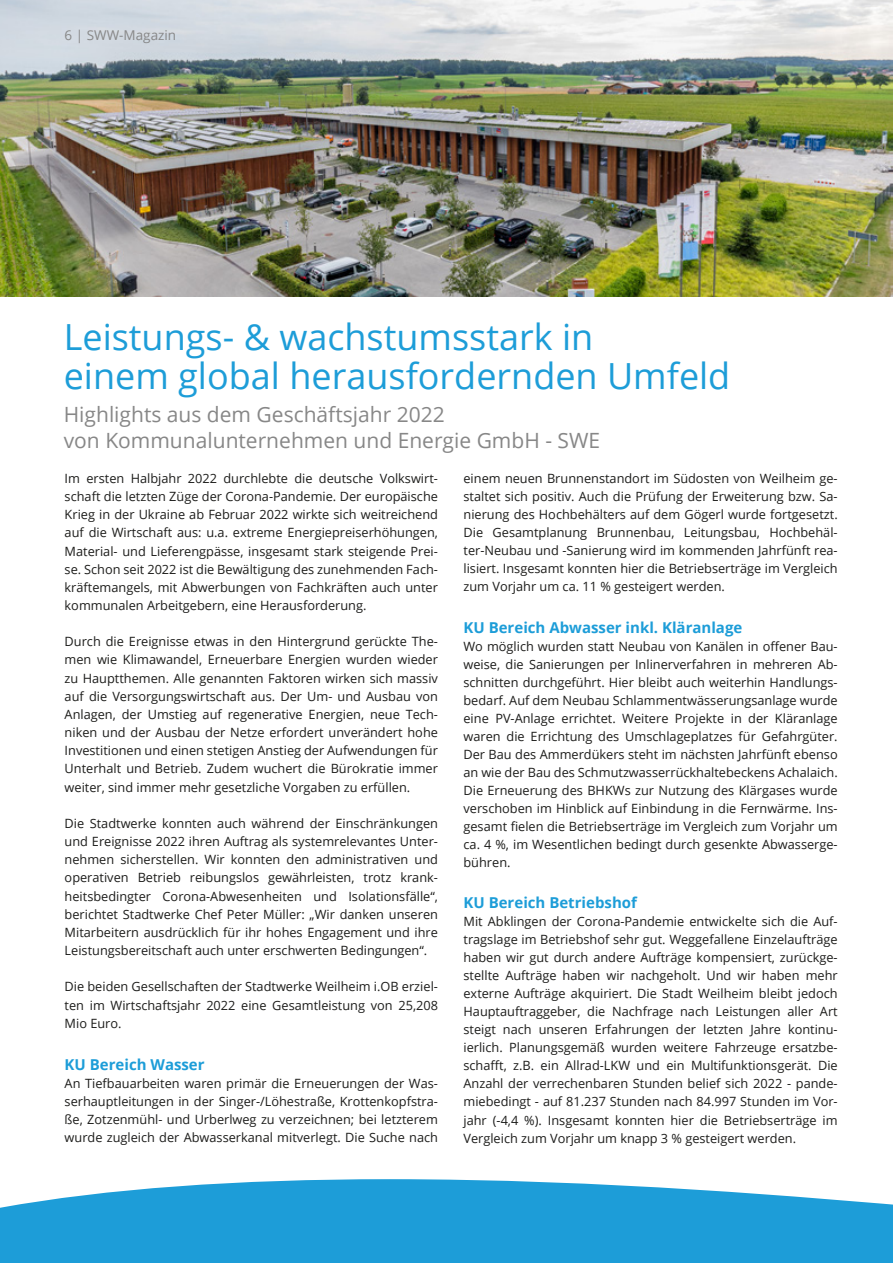
<style>
.page{position:relative;width:893px;height:1263px;background:#fff}
.page>*{position:absolute;margin:0;border:0;box-sizing:border-box;transform-origin:0 0}
.t1{font:36px/39px "Open Sans";color:#1d9dd8}
.t2{font:21px/25.2px "Open Sans";color:#878787}
.t3{font:700 15px "Open Sans";color:#1d9dd8}
.t4{font:13.5px "Open Sans";color:#878787}
.t5{font:12.75px/18px "Open Sans";color:#1d1d1b;text-align:justify}
</style>
<div class="page">
<img style="left:0;top:0;width:893px;height:297px">
<svg style="left:0;top:1179px;width:893px;height:84px;background:#35a7dc"></svg>
<p class="t4" style="left:65px;top:26px;width:113px">6 | SWW-Magazin</p>
<h1 class="t1" style="left:64px;top:316px;width:668px">Leistungs- &amp; wachstumsstark in<br>einem global herausfordernden Umfeld</h1>
<h2 class="t2" style="left:64px;top:402px;width:538px">Highlights aus dem Geschäftsjahr 2022<br>von Kommunalunternehmen und Energie GmbH - SWE</h2>
<p class="t5" style="left:65px;top:469px;width:375px">Im ersten Halbjahr 2022 durchlebte die deutsche Volkswirt&shy;schaft die letzten Züge der Corona-Pandemie. Der europäische Krieg in der Ukraine ab Februar 2022 wirkte sich weitreichend auf die Wirtschaft aus: u.a. extreme Energiepreiserhöhungen, Material- und Lieferengpässe, insgesamt stark steigende Prei&shy;se. Schon seit 2022 ist die Bewältigung des zunehmenden Fach&shy;kräftemangels, mit Abwerbungen von Fachkräften auch unter kommunalen Arbeitgebern, eine Herausforderung.</p>
<p class="t5" style="left:65px;top:632px;width:375px">Durch die Ereignisse etwas in den Hintergrund gerückte The&shy;men wie Klimawandel, Erneuerbare Energien wurden wieder zu Hauptthemen. Alle genannten Faktoren wirken sich massiv auf die Versorgungswirtschaft aus. Der Um- und Ausbau von Anlagen, der Umstieg auf regenerative Energien, neue Tech&shy;niken und der Ausbau der Netze erfordert unverändert hohe Investitionen und einen stetigen Anstieg der Aufwendungen für Unterhalt und Betrieb. Zudem wuchert die Bürokratie immer weiter, sind immer mehr gesetzliche Vorgaben zu erfüllen.</p>
<p class="t5" style="left:65px;top:814px;width:375px">Die Stadtwerke konnten auch während der Einschränkungen und Ereignisse 2022 ihren Auftrag als systemrelevantes Unter&shy;nehmen sicherstellen. Wir konnten den administrativen und operativen Betrieb reibungslos gewährleisten, trotz krank&shy;heitsbedingter Corona-Abwesenheiten und Isolationsfälle“, berichtet Stadtwerke Chef Peter Müller: „Wir danken unseren Mitarbeitern ausdrücklich für ihr hohes Engagement und ihre Leistungsbereitschaft auch unter erschwerten Bedingungen“.</p>
<p class="t5" style="left:65px;top:977px;width:375px">Die beiden Gesellschaften der Stadtwerke Weilheim i.OB erziel&shy;ten im Wirtschaftsjahr 2022 eine Gesamtleistung von 25,208<br>Mio Euro.</p>
<p class="t3" style="left:65px;top:1054px;width:142px">KU Bereich Wasser</p>
<p class="t5" style="left:65px;top:1074px;width:375px">An Tiefbauarbeiten waren primär die Erneuerungen der Was&shy;serhauptleitungen in der Singer-/Löhestraße, Krottenkopfstra&shy;ße, Zotzenmühl- und Urberlweg zu verzeichnen; bei letzterem wurde zugleich der Abwasserkanal mitverlegt. Die Suche nach</p>
<p class="t5" style="left:463px;top:469px;width:376px">einem neuen Brunnenstandort im Südosten von Weilheim ge&shy;staltet sich positiv. Auch die Prüfung der Erweiterung bzw. Sa&shy;nierung des Hochbehälters auf dem Gögerl wurde fortgesetzt.<br>Die Gesamtplanung Brunnenbau, Leitungsbau, Hochbehäl&shy;ter-Neubau und -Sanierung wird im kommenden Jahrfünft rea&shy;lisiert. Insgesamt konnten hier die Betriebserträge im Vergleich zum Vorjahr um ca. 11 % gesteigert werden.</p>
<p class="t3" style="left:463px;top:617px;width:280px">KU Bereich Abwasser inkl. Kläranlage</p>
<p class="t5" style="left:463px;top:637px;width:376px">Wo möglich wurden statt Neubau von Kanälen in offener Bau&shy;weise, die Sanierungen per Inlinerverfahren in mehreren Ab&shy;schnitten durchgeführt. Hier bleibt auch weiterhin Handlungs&shy;bedarf. Auf dem Neubau Schlammentwässerungsanlage wurde eine PV-Anlage errichtet. Weitere Projekte in der Kläranlage waren die Errichtung des Umschlageplatzes für Gefahrgüter.<br>Der Bau des Ammerdükers steht im nächsten Jahrfünft ebenso an wie der Bau des Schmutzwasserrückhaltebeckens Achalaich.<br>Die Erneuerung des BHKWs zur Nutzung des Klärgases wurde verschoben im Hinblick auf Einbindung in die Fernwärme. Ins&shy;gesamt fielen die Betriebserträge im Vergleich zum Vorjahr um ca. 4 %, im Wesentlichen bedingt durch gesenkte Abwasserge&shy;bühren.</p>
<p class="t3" style="left:463px;top:892px;width:175px">KU Bereich Betriebshof</p>
<p class="t5" style="left:463px;top:912px;width:376px">Mit Abklingen der Corona-Pandemie entwickelte sich die Auf&shy;tragslage im Betriebshof sehr gut. Weggefallene Einzelaufträge haben wir gut durch andere Aufträge kompensiert, zurückge&shy;stellte Aufträge haben wir nachgeholt. Und wir haben mehr externe Aufträge akquiriert. Die Stadt Weilheim bleibt jedoch Hauptauftraggeber, die Nachfrage nach Leistungen aller Art steigt nach unseren Erfahrungen der letzten Jahre kontinu&shy;ierlich. Planungsgemäß wurden weitere Fahrzeuge ersatzbe&shy;schafft, z.B. ein Allrad-LKW und ein Multifunktionsgerät. Die Anzahl der verrechenbaren Stunden belief sich 2022 - pande&shy;miebedingt - auf 81.237 Stunden nach 84.997 Stunden im Vor&shy;jahr (-4,4 %). Insgesamt konnten hier die Betriebserträge im Vergleich zum Vorjahr um knapp 3 % gesteigert werden.</p>
</div>
